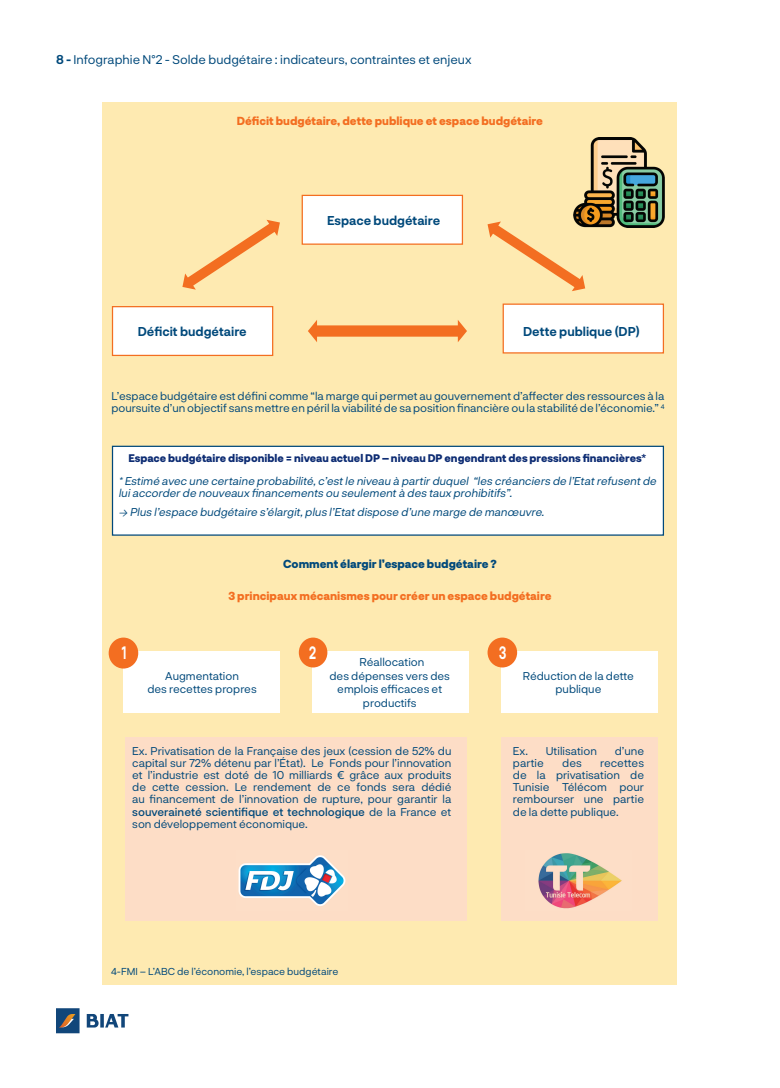
<style>
.page{position:relative;width:780px;height:1088px;background:#fff}
.page>*{position:absolute;margin:0;border:0;box-sizing:border-box;transform-origin:0 0}
.t1{font:700 17.5px "Neurial Grotesk";color:#fff;scale:.7 1}
.t2{font:12.5px "Neurial Grotesk";color:#01497b}
.t3{font:700 12.5px "Neurial Grotesk";color:#01497b}
.t4{font:11.25px/12.1px "Neurial Grotesk";color:#01497b;text-align:center}
.t5{font:italic 11.25px/12.1px "Neurial Grotesk";color:#01497b}
.t6{font:800 11.25px "Neurial Grotesk";color:#f36e21}
.t7{font:800 11.25px "Neurial Grotesk";color:#01497b}
.t8{font:800 10.62px "Neurial Grotesk";color:#0d2c73}
.t9{font:10px "Neurial Grotesk";color:#01497b}
.s1{font-weight:700}
.s2{font-weight:500}
</style>
<div class="page">
<img style="left:56px;top:1008px;width:73px;height:25px">
<div style="left:103px;top:103px;width:574px;height:882px;background:#feeab1"></div>
<div style="left:112px;top:306px;width:161px;height:50px;background:#fff;border:1px solid #f36e21"></div>
<div style="left:301px;top:195px;width:162px;height:50px;background:#fff;border:1px solid #f36e21"></div>
<div style="left:502px;top:303px;width:162px;height:50px;background:#fff;border:1px solid #f36e21"></div>
<svg style="left:308px;top:320px;width:159px;height:22px"></svg>
<div style="left:112px;top:446px;width:552px;height:90px;background:#fff;border:1px solid #01497b"></div>
<div style="left:123px;top:652px;width:156px;height:61px;background:#fff"></div>
<div style="left:109px;top:637px;width:29px;height:31px;background:#f36e21;border-radius:50%"></div>
<div style="left:312px;top:652px;width:156px;height:61px;background:#fff"></div>
<div style="left:299px;top:637px;width:28px;height:30px;background:#f36e21;border-radius:50%"></div>
<div style="left:501px;top:652px;width:156px;height:61px;background:#fff"></div>
<div style="left:487px;top:637px;width:30px;height:30px;background:#f36e21;border-radius:50%"></div>
<div style="left:501px;top:737px;width:156px;height:183px;background:#fdddc6"></div>
<div style="left:125px;top:737px;width:342px;height:183px;background:#fdddc6"></div>
<img style="left:574px;top:137px;width:90px;height:90px">
<svg style="left:182px;top:220px;width:98px;height:70px"></svg>
<svg style="left:487px;top:221px;width:98px;height:70px"></svg>
<img style="left:238px;top:855px;width:108px;height:51px">
<img style="left:538px;top:853px;width:84px;height:56px">
<p class="t2" style="left:56px;top:51px;width:417px"><span class="s1">8 -</span> Infographie N°2 - Solde budgétaire : indicateurs, contraintes et enjeux</p>
<p class="t6" style="left:237px;top:112px;width:308px">Déficit budgétaire, dette publique et espace budgétaire</p>
<p class="t3" style="left:327px;top:211px;width:115px">Espace budgétaire</p>
<p class="t3" style="left:138px;top:322px;width:110px">Déficit budgétaire</p>
<p class="t3" style="left:523px;top:322px;width:118px">Dette publique (DP)</p>
<p class="t4" style="left:111px;top:389px;width:554px;text-align:left">L’espace budgétaire est défini comme “la marge qui permet au gouvernement d’affecter des ressources à la poursuite d’un objectif sans mettre en péril la viabilité de sa position financière ou la stabilité de l’économie.” <sup>4</sup></p>
<p class="t8" style="left:128px;top:450px;width:519px">Espace budgétaire disponible = niveau actuel DP – niveau DP engendrant des pressions financières*</p>
<p class="t5" style="left:118px;top:474px;width:542px">*Estimé avec une certaine probabilité,c’estle niveau à partirduquel “les créanciers de l’Etatrefusentde luiaccorderde nouveaux financements ou seulementà des taux prohibitifs”.</p>
<p class="t5" style="left:118px;top:506px;width:430px">→ Plus l’espace budgétaire s’élargit,plus l’Etatdispose d’une marge de manœuvre.</p>
<p class="t7" style="left:283px;top:555px;width:215px">Comment élargir l’espace budgétaire ?</p>
<p class="t6" style="left:228px;top:588px;width:324px">3 principaux mécanismes pour créer un espace budgétaire</p>
<h1 class="t1" style="left:122px;top:640px;width:8px">1</h1>
<h1 class="t1" style="left:309px;top:640px;width:12px">2</h1>
<h1 class="t1" style="left:499px;top:640px;width:12px">3</h1>
<p class="t4" style="left:147px;top:668px;width:111px;line-height:13.5px">Augmentation<br>des recettes propres</p>
<p class="t4" style="left:329px;top:655px;width:122px;line-height:13.5px">Réallocation<br>des dépenses vers des emplois efficaces et productifs</p>
<p class="t4" style="left:523px;top:668px;width:113px;line-height:13.5px">Réduction de la dette publique</p>
<p class="t4" style="left:132px;top:744px;width:321px;text-align:justify">Ex. Privatisation de la Française des jeux (cession de 52% du capital sur 72% détenu par l’État). Le Fonds pour l’innovation et l’industrie est doté de 10 milliards € grâce aux produits de cette cession. Le rendement de ce fonds sera dédié au financement de l’innovation de rupture, pour garantir la <span class="s2">souveraineté scientifique et technologique</span> de la France et son développement économique.</p>
<p class="t4" style="left:513px;top:744px;width:85px">Ex. Utilisation</p>
<p class="t4" style="left:614px;top:744px;width:31px">d’une</p>
<p class="t4" style="left:513px;top:756px;width:32px">partie</p>
<p class="t4" style="left:562px;top:756px;width:21px">des</p>
<p class="t4" style="left:513px;top:756px;width:133px;text-align:justify;text-indent:87px">recettes de la privatisation de Tunisie Télécom pour rembourser une partie de la dette publique.</p>
<p class="t9" style="left:111px;top:964px;width:229px">4-FMI – L’ABC de l’économie, l’espace budgétaire</p>
</div>
